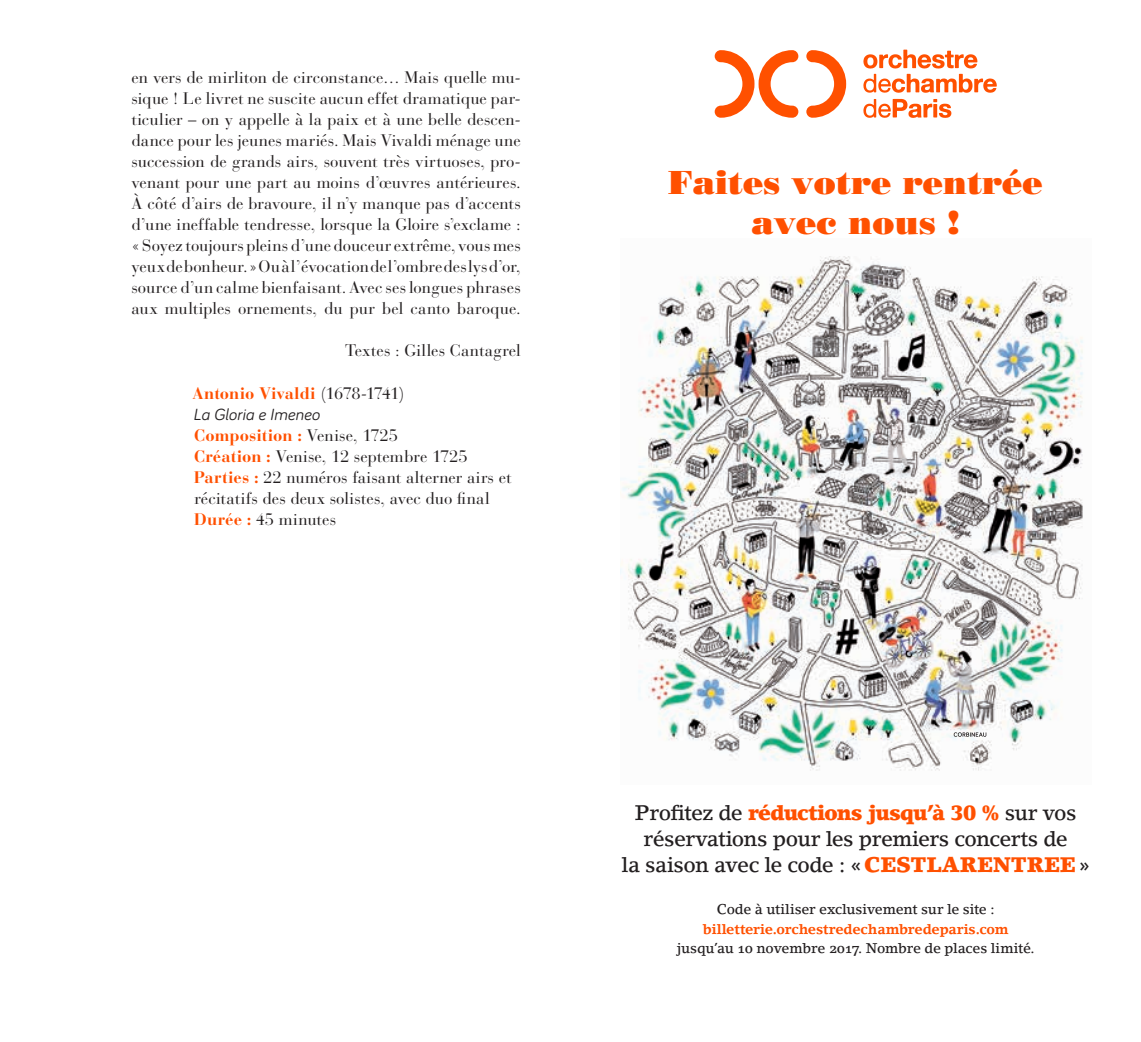
<style>
.page{position:relative;width:1141px;height:1042px;background:#fff}
.page>*{position:absolute;margin:0;border:0;box-sizing:border-box;transform-origin:0 0}
.t1{font:33.25px/39.9px "Bodoni Std Poster";letter-spacing:.005em;color:#ff5000;text-align:center}
.t2{font:500 21px/26.2px "Lino Letter Std";letter-spacing:-.03em;color:#231f20;text-align:center}
.t3{font:16.62px/21px "Bauer Bodoni Std";letter-spacing:.005em;color:#231f20}
.t4{font:700 16.62px "Bauer Bodoni Std";color:#ff5000}
.t5{font:italic 16.62px "Bariol";letter-spacing:.01em;color:#231f20}
.t6{font:500 14px "Lino Letter Std";letter-spacing:-.015em;color:#231f20}
.t7{font:700 14px "Lino Letter Std";letter-spacing:-.01em;color:#ff5000}
.s1{font-weight:400;color:#231f20}
.s2{font-weight:700;color:#ff5000}
.s3{font-weight:900;color:#ff5000}
</style>
<div class="page">
<img style="left:620px;top:256px;width:463px;height:515px">
<svg style="left:954px;top:732px;width:32px;height:5px"></svg>
<svg style="left:715px;top:50px;width:83px;height:68px"></svg>
<svg style="left:806px;top:50px;width:40px;height:68px"></svg>
<svg style="left:863px;top:50px;width:134px;height:43px"></svg>
<svg style="left:863px;top:99px;width:88px;height:19px"></svg>
<p class="t3" style="left:131px;top:67px;width:391px;text-align:justify">en vers de mirliton de circonstance… Mais quelle mu&shy;sique ! Le livret ne suscite aucun effet dramatique par&shy;ticulier – on y appelle à la paix et à une belle descen&shy;dance pour les jeunes mariés. Mais Vivaldi ménage une succession de grands airs, souvent très virtuoses, pro&shy;venant pour une part au moins d’œuvres antérieures.<br>À côté d’airs de bravoure, il n’y manque pas d’accents d’une ineffable tendresse, lorsque la Gloire s’exclame : « Soyez toujours pleins d’une douceur extrême, vous mes yeux de bonheur. » Ou à l’évocation de l’ombre des lys d’or, source d’un calme bienfaisant. Avec ses longues phrases aux multiples ornements, du pur bel canto baroque.</p>
<p class="t3" style="left:345px;top:340px;width:177px">Textes : Gilles Cantagrel</p>
<p class="t4" style="left:193px;top:383px;width:213px">Antonio Vivaldi <span class="s1">(1678-1741)</span></p>
<p class="t5" style="left:193px;top:403px;width:128px">La Gloria e Imeneo</p>
<p class="t3" style="left:194px;top:425px;width:319px"><span class="s2">Composition :</span> Venise, 1725<br><span class="s2">Création :</span> Venise, 12 septembre 1725<br><span class="s2">Parties :</span> 22 numéros faisant alterner airs et récitatifs des deux solistes, avec duo final <span class="s2">Durée :</span> 45 minutes</p>
<h1 class="t1" style="left:668px;top:162px;width:376px">Faites votre rentrée avec nous !</h1>
<p class="t2" style="left:621px;top:799px;width:470px">Profitez de <span class="s3">réductions jusqu’à 30 %</span> sur vos réservations pour les premiers concerts de<br>la saison avec le code : « <span class="s3">CESTLARENTREE</span> »</p>
<p class="t6" style="left:717px;top:901px;width:279px">Code à utiliser exclusivement sur le site :</p>
<p class="t7" style="left:703px;top:920px;width:307px">billetterie.orchestredechambredeparis.com</p>
<p class="t6" style="left:677px;top:939px;width:359px">jusqu’au 10 novembre 2017. Nombre de places limité.</p>
</div>
